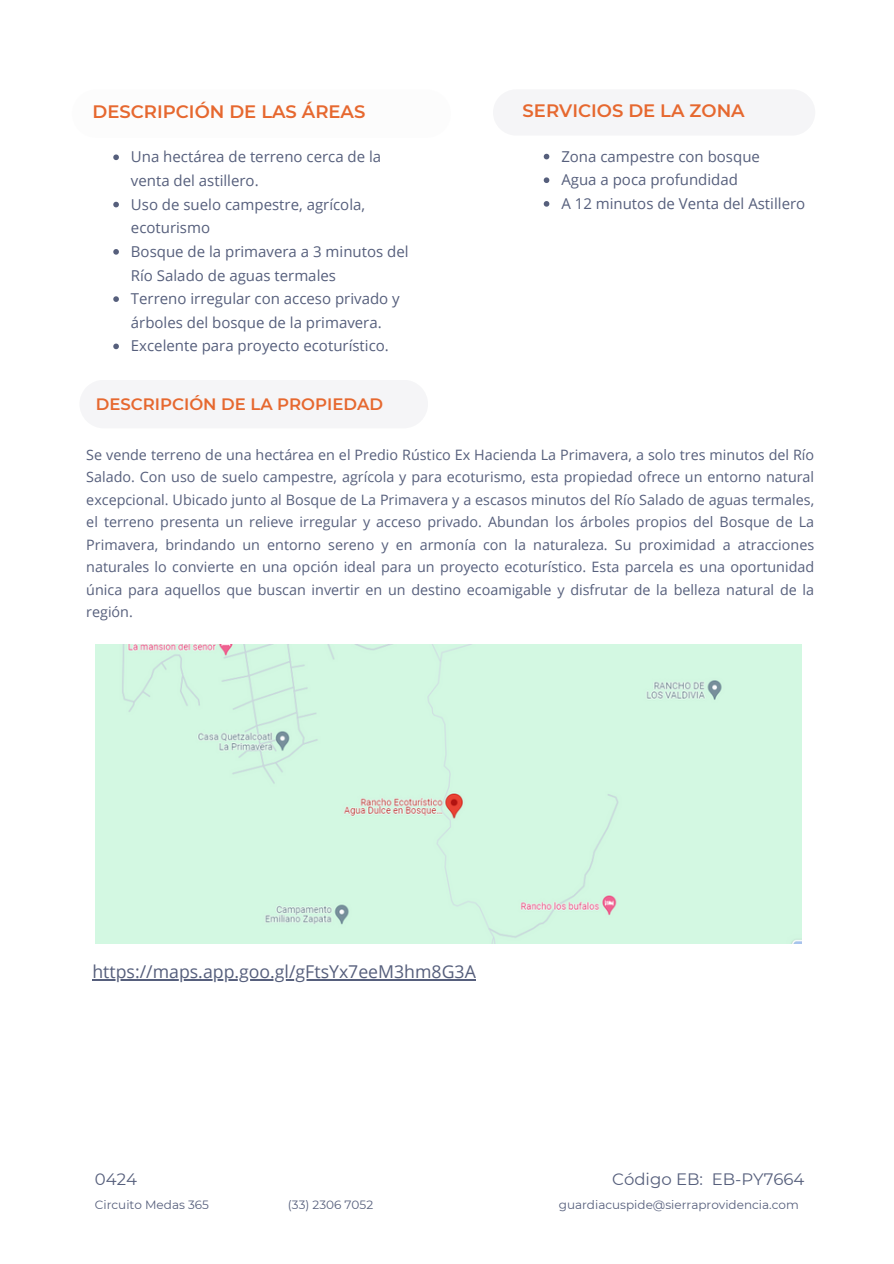
<style>
.page{position:relative;width:894px;height:1264px;background:#fff}
.page>*{position:absolute;margin:0;border:0;box-sizing:border-box;transform-origin:0 0}
.t1{font:600 18px "Montserrat";color:#e6682f}
.t2{font:17.7px "Open Sans";color:#565f7c}
.t3{font:600 16.5px "Montserrat";color:#e6682f}
.t4{font:16.5px "Montserrat";color:#565f7c}
.t5{font:15px/23.7px "Open Sans";color:#565f7c}
.t6{font:14.25px/22.5px "Open Sans";color:#565f7c;text-align:justify}
.t7{font:12px "Montserrat";color:#565f7c}
</style>
<div class="page">
<div style="left:95px;top:645px;width:706px;height:298px;background:#d3f8e2"></div>
<div style="left:493px;top:89px;width:322px;height:47px;background:#f5f5f7;border-radius:23px"></div>
<hr style="left:92px;top:979px;width:383px;height:1px;background:#565f7c">
<svg style="left:113px;top:154px;width:6px;height:6px"></svg>
<svg style="left:113px;top:202px;width:6px;height:5px"></svg>
<svg style="left:113px;top:249px;width:6px;height:6px"></svg>
<svg style="left:113px;top:296px;width:6px;height:6px"></svg>
<svg style="left:113px;top:343px;width:6px;height:6px"></svg>
<svg style="left:543px;top:154px;width:6px;height:5px"></svg>
<svg style="left:543px;top:177px;width:6px;height:6px"></svg>
<svg style="left:543px;top:201px;width:6px;height:6px"></svg>
<h1 class="t1" style="left:92px;top:101px;width:274px">DESCRIPCIÓN DE LAS ÁREAS</h1>
<p class="t5" style="left:131px;top:145px;width:252px">Una hectárea de terreno cerca de la venta del astillero.</p>
<p class="t5" style="left:131px;top:192px;width:236px">Uso de suelo campestre, agrícola, ecoturismo</p>
<p class="t5" style="left:131px;top:239px;width:279px">Bosque de la primavera a 3 minutos del<br>Río Salado de aguas termales</p>
<p class="t5" style="left:131px;top:286px;width:270px">Terreno irregular con acceso privado y árboles del bosque de la primavera.</p>
<p class="t5" style="left:131px;top:334px;width:259px">Excelente para proyecto ecoturístico.</p>
<p class="t1" style="left:522px;top:99px;width:223px">SERVICIOS DE LA ZONA</p>
<p class="t5" style="left:561px;top:144px;width:200px">Zona campestre con bosque</p>
<p class="t5" style="left:561px;top:168px;width:178px">Agua a poca profundidad</p>
<h1 class="t5" style="left:561px;top:191px;width:245px">A 12 minutos de Venta del Astillero</h1>
<p class="t3" style="left:96px;top:394px;width:289px">DESCRIPCIÓN DE LA PROPIEDAD</p>
<h2 class="t6" style="left:86px;top:443px;width:729px">Se vende terreno de una hectárea en el Predio Rústico Ex Hacienda La Primavera, a solo tres minutos del Río Salado. Con uso de suelo campestre, agrícola y para ecoturismo, esta propiedad ofrece un entorno natural excepcional. Ubicado junto al Bosque de La Primavera y a escasos minutos del Río Salado de aguas termales, el terreno presenta un relieve irregular y acceso privado. Abundan los árboles propios del Bosque de La Primavera, brindando un entorno sereno y en armonía con la naturaleza. Su proximidad a atracciones naturales lo convierte en una opción ideal para un proyecto ecoturístico. Esta parcela es una oportunidad única para aquellos que buscan invertir en un destino ecoamigable y disfrutar de la belleza natural de la región.</h2>
<h1 class="t2" style="left:92px;top:959px;width:385px">https://maps.app.goo.gl/gFtsYx7eeM3hm8G3A</h1>
<p class="t4" style="left:95px;top:1169px;width:44px">0424</p>
<h2 class="t4" style="left:612px;top:1169px;width:194px">Código EB: EB-PY7664</h2>
<p class="t7" style="left:95px;top:1197px;width:116px">Circuito Medas 365</p>
<h2 class="t7" style="left:288px;top:1197px;width:87px">(33) 2306 7052</h2>
<p class="t7" style="left:558px;top:1197px;width:241px">guardiacuspide@sierraprovidencia.com</p>
</div>
